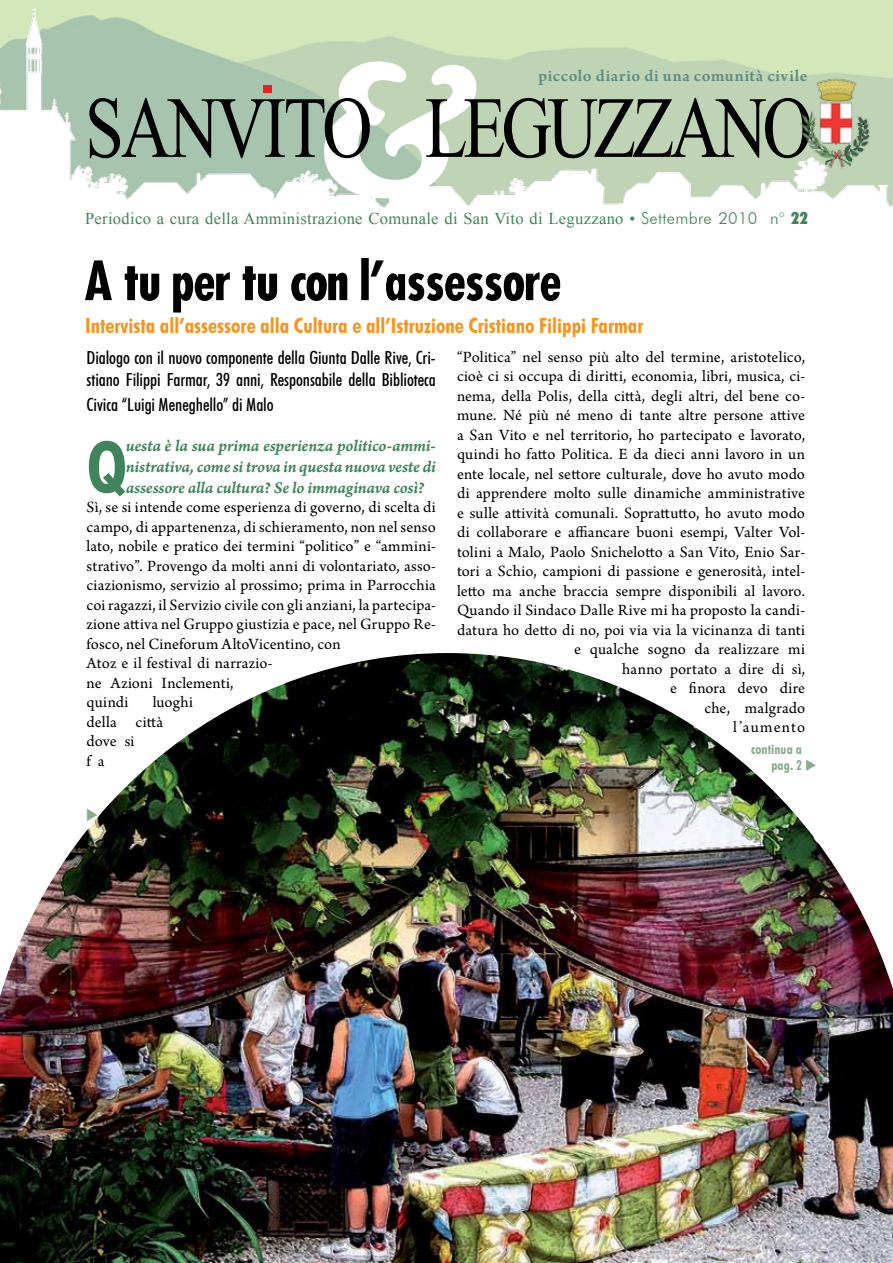
<style>
.page{position:relative;width:893px;height:1263px;background:#fff}
.page>*{position:absolute;margin:0;border:0;box-sizing:border-box;transform-origin:0 0}
.t1{font:700 180px "Cooper BT";color:#fff}
.t2{font:87px "Times New Roman";letter-spacing:-.06em;color:#000;scale:.8 1}
.t3{font:700 condensed 72px "Futura BT";color:#3f845b}
.t4{font:700 condensed 52.5px "Futura";letter-spacing:-.02em;color:#000}
.t5{font:700 condensed 21px "Futura BT";color:#f7941e}
.t6{font:500 condensed 18px/21.6px "Futura BT";letter-spacing:-.005em;color:#000}
.t7{font:18px "Arial";color:#89ac8f;scale:.8 1}
.t8{font:17.25px/20.7px "Arno Pro Smbd Italic Caption";letter-spacing:-.01em;color:#3f845b;text-align:justify}
.t9{font:600 17.25px "Arno Pro";letter-spacing:.04em;color:#5d8b83}
.t10{font:16.5px/19.5px "Arno Pro";letter-spacing:.01em;color:#000}
.t11{font:16.5px "Times New Roman";letter-spacing:.02em;color:#3f845b}
.t12{font:700 condensed 13.5px/16.2px "Futura BT";letter-spacing:.005em;color:#89ac8f}
.s1{font-family:"Futura BT";font-weight:300}
.s2{font-family:"Futura BT";font-weight:900;font-stretch:condensed}
</style>
<div class="page">
<img style="left:0;top:0;width:893px;height:208px">
<img style="left:0;top:653px;width:893px;height:610px">
<div style="left:263px;top:85px;width:8px;height:8px;background:#ed1d24"></div>
<img style="left:798px;top:75px;width:76px;height:96px">
<h1 class="t1" style="left:316px;top:18px;width:160px">&amp;</h1>
<p class="t9" style="left:539px;top:66px;width:270px">piccolo diario di una comunità civile</p>
<h2 class="t2" style="left:85px;top:69px;width:911px">SANVITO LEGUZZANO</h2>
<p class="t11" style="left:85px;top:208px;width:724px">Periodico a cura della Amministrazione Comunale di San Vito di Leguzzano • <span class="s1">Settembre 2010 n°</span> <span class="s2">22</span></p>
<h3 class="t4" style="left:85px;top:247px;width:478px">A tu per tu con l’assessore</h3>
<p class="t5" style="left:85px;top:313px;width:560px">Intervista all’assessore alla Cultura e all’Istruzione Cristiano Filippi Farmar</p>
<p class="t6" style="left:87px;top:347px;width:351px">Dialogo con il nuovo componente della Giunta Dalle Rive, Cri&shy;stiano Filippi Farmar, 39 anni, Responsabile della Biblioteca</p>
<p class="t6" style="left:87px;top:394px;width:189px">Civica “Luigi Meneghello” di Malo</p>
<h3 class="t3" style="left:87px;top:423px;width:42px">Q</h3>
<p class="t8" style="left:126px;top:436px;width:312px">uesta è la sua prima esperienza politico-ammi&shy;nistrativa, come si trova in questa nuova veste di assessore alla cultura? Se lo immaginava così?</p>
<p class="t10" style="left:87px;top:498px;width:351px">Sì, se si intende come esperienza di governo, di scelta di campo, di appartenenza, di schieramento, non nel senso lato, nobile e pratico dei termini “politico” e “ammini&shy;strativo”. Provengo da molti anni di volontariato, asso&shy;ciazionismo, servizio al prossimo; prima in Parrocchia coi ragazzi, il Servizio civile con gli anziani, la partecipa&shy;zione attiva nel Gruppo giustizia e pace, nel Gruppo Re&shy;fosco, nel Cineforum AltoVicentino, con<br>Atoz e il festival di narrazio-<br>ne Azioni Inclementi,<br>quindi</p>
<p class="t10" style="left:87px;top:693px;width:108px;text-indent:66px">luoghi della città dove si<br>f a</p>
<p class="t7" style="left:85px;top:803px;width:19px">►</p>
<p class="t10" style="left:457px;top:348px;width:350px;text-align:right">“Politica” nel senso più alto del termine, aristotelico, cioè ci si occupa di diritti, economia, libri, musica, ci&shy;nema, della Polis, della città, degli altri, del bene co&shy;mune. Né più né meno di tante altre persone attive a San Vito e nel territorio, ho partecipato e lavorato, quindi ho fatto Politica. E da dieci anni lavoro in un ente locale, nel settore culturale, dove ho avuto modo di apprendere molto sulle dinamiche amministrative e sulle attività comunali. Soprattutto, ho avuto modo di collaborare e affiancare buoni esempi, Valter Vol&shy;tolini a Malo, Paolo Snichelotto a San Vito, Enio Sar&shy;tori a Schio, campioni di passione e generosità, intel&shy;letto ma anche braccia sempre disponibili al lavoro.<br>Quando il Sindaco Dalle Rive mi ha proposto la candi&shy;datura ho detto di no, poi via via la vicinanza di tanti e qualche sogno da realizzare mi<br>hanno portato a dire di sì,<br>e finora devo dire<br>che, malgrado<br>l’aumento</p>
<p class="t12" style="left:771px;top:741px;width:47px;text-indent:-20px">continua a pag. 2 ◆</p>
</div>
